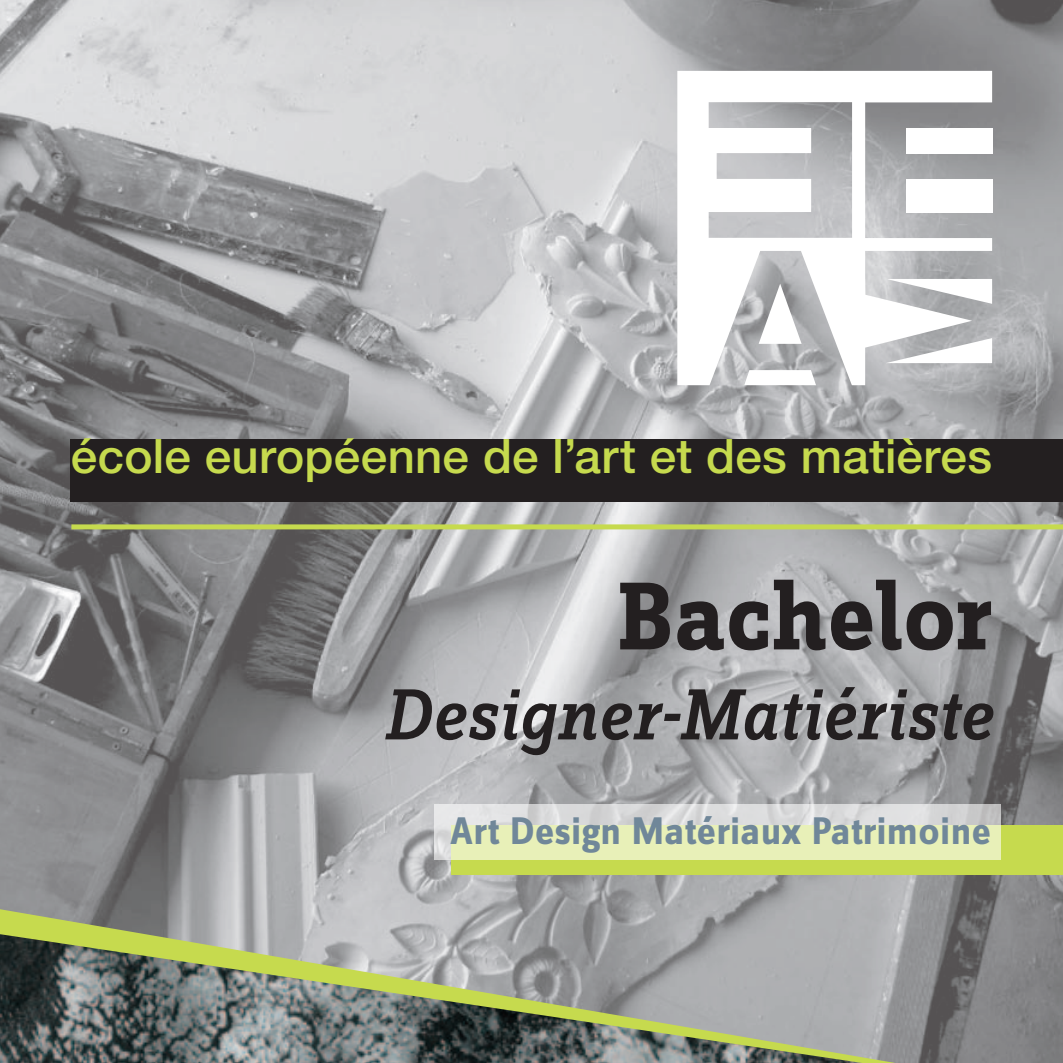
<style>
.page{position:relative;width:1063px;height:1063px;background:#fff}
.page>*{position:absolute;margin:0;border:0;box-sizing:border-box;transform-origin:0 0}
.t1{font:100px "Zine Slab Dis Bold Roman Tf";letter-spacing:.005em;color:#231f20}
.t2{font:italic 500 75px "Zine Slab Dis";letter-spacing:.01em;color:#231f20}
.t3{font:500 47.5px "Helvetica Neue LT Std";letter-spacing:.005em;color:#c6da4e}
.t4{font:40px "Zine Sans Dis Bold Roman Tf";letter-spacing:.01em;color:#708799}
</style>
<div class="page">
<img style="left:0;top:0;width:1063px;height:1063px">
<div style="left:452px;top:825px;width:611px;height:50px;background:#c6da4e"></div>
<svg style="left:677px;top:71px;width:315px;height:314px"></svg>
<div style="left:71px;top:524px;width:992px;height:5px;background:#c6da4e"></div>
<div style="left:71px;top:439px;width:992px;height:62px;background:#231f20"></div>
<svg style="left:434px;top:804px;width:566px;height:56px;background:#e2e7c5"></svg>
<svg style="left:0;top:909px;width:895px;height:154px;background:#a9aca4"></svg>
<img style="left:0;top:934px;width:862px;height:129px">
<p class="t3" style="left:71px;top:428px;width:923px">école européenne de l’art et des matières</p>
<h1 class="t1" style="left:619px;top:565px;width:374px">Bachelor</h1>
<h2 class="t2" style="left:384px;top:678px;width:610px">Designer-Matiériste</h2>
<p class="t4" style="left:450px;top:810px;width:542px">Art Design Matériaux Patrimoine</p>
</div>
